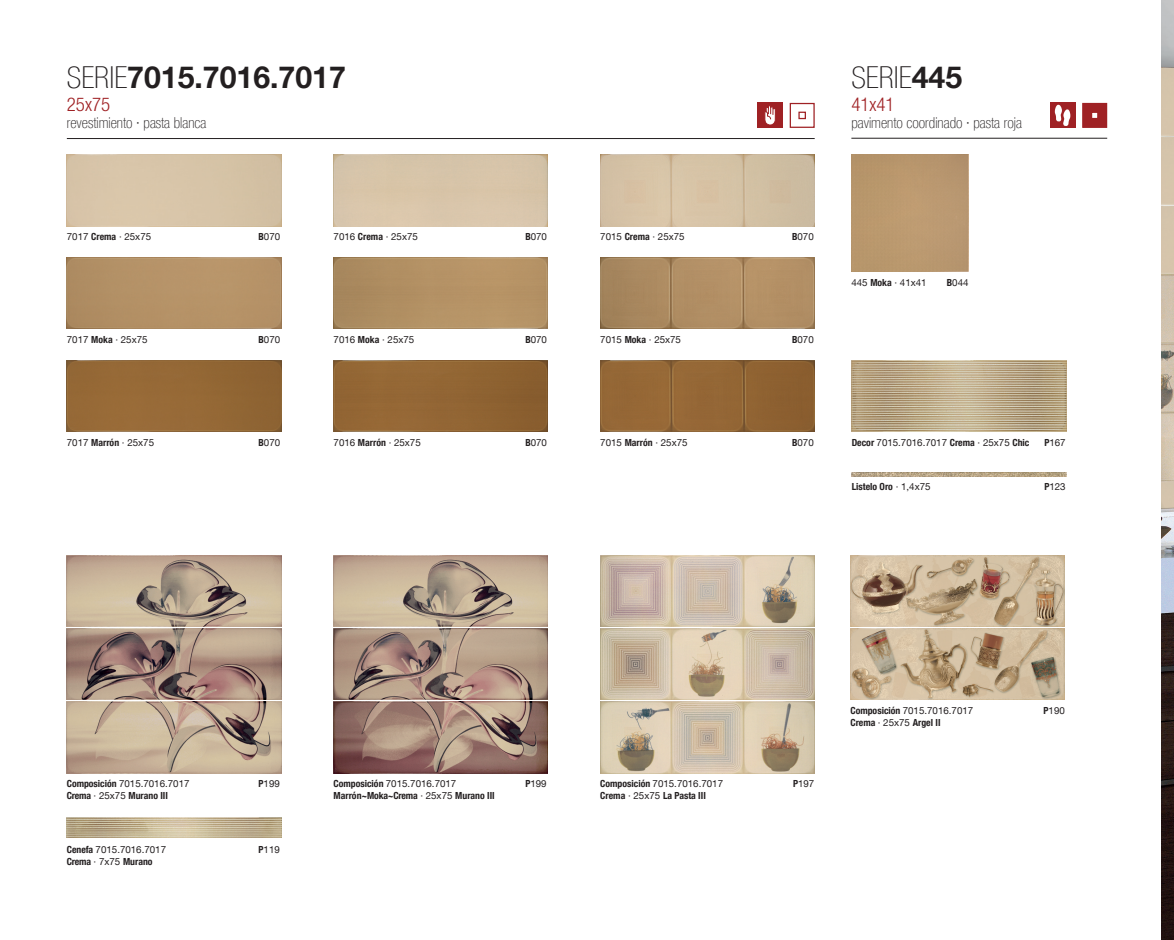
<style>
.page{position:relative;width:1174px;height:940px;background:#fff}
.page>*{position:absolute;margin:0;border:0;box-sizing:border-box;transform-origin:0 0}
.t1{font:700 30.3px "Helvetica Neue LT Com";color:#231f20}
.t2{font:100 condensed 30.3px "Helvetica Neue LT Com";color:#231f20}
.t3{font:300 condensed 18.9px "Helvetica Neue LT Com";color:#9f2124}
.t4{font:100 condensed 15.15px "Helvetica Neue LT Com";color:#231f20}
.t5{font:9.75px/11.7px "Helvetica Neue LT Com";color:#231f20}
.t6{font:700 condensed 9.75px/11.7px "Helvetica Neue LT Com";color:#231f20}
.s1{font-weight:100;font-stretch:condensed}
.s2{font-weight:700;font-stretch:normal}
.s3{font-weight:700;font-stretch:condensed}
.s4{font-weight:400;font-stretch:normal}
</style>
<div class="page">
<img style="left:67px;top:817px;width:214px;height:21px">
<hr style="left:67px;top:138px;width:747px;height:1px;background:#231f20">
<div style="left:851px;top:155px;width:117px;height:117px;background:#b9986e"></div>
<div style="left:757px;top:103px;width:25px;height:25px;background:#9f2124"></div>
<svg style="left:764px;top:105px;width:12px;height:20px"></svg>
<div style="left:789px;top:103px;width:25px;height:25px;border:1px solid #9f2124"></div>
<div style="left:798px;top:112px;width:8px;height:7px;border:1px solid #9f2124"></div>
<img style="left:67px;top:360px;width:214px;height:72px">
<img style="left:67px;top:257px;width:214px;height:72px">
<img style="left:600px;top:360px;width:214px;height:72px">
<img style="left:600px;top:155px;width:214px;height:71px">
<img style="left:600px;top:257px;width:214px;height:72px">
<img style="left:333px;top:360px;width:215px;height:72px">
<div style="left:333px;top:155px;width:215px;height:71px;background:#d8c5a9"></div>
<img style="left:333px;top:257px;width:215px;height:72px">
<hr style="left:851px;top:138px;width:256px;height:1px;background:#231f20">
<div style="left:1082px;top:103px;width:25px;height:25px;background:#9f2124;border:1px solid #9f2124"></div>
<div style="left:1091px;top:112px;width:7px;height:7px;background:#fff;border:1px solid #9f2124"></div>
<div style="left:1050px;top:103px;width:25px;height:25px;background:#9f2124"></div>
<svg style="left:1054px;top:105px;width:16px;height:21px"></svg>
<img style="left:1161px;top:0;width:13px;height:940px">
<img style="left:851px;top:360px;width:215px;height:72px">
<img style="left:600px;top:555px;width:214px;height:71px">
<img style="left:600px;top:628px;width:214px;height:145px">
<img style="left:333px;top:555px;width:215px;height:71px">
<img style="left:333px;top:628px;width:215px;height:145px">
<img style="left:67px;top:555px;width:214px;height:71px">
<img style="left:67px;top:628px;width:214px;height:145px">
<img style="left:851px;top:473px;width:215px;height:4px">
<img style="left:850px;top:628px;width:214px;height:72px">
<img style="left:850px;top:555px;width:215px;height:71px">
<h1 class="t1" style="left:67px;top:58px;width:280px"><span class="s1">SERIE</span>7015.7016.7017</h1>
<h2 class="t3" style="left:67px;top:93px;width:45px">25x75</h2>
<h3 class="t4" style="left:67px;top:114px;width:141px">revestimiento · pasta blanca</h3>
<h1 class="t2" style="left:851px;top:60px;width:112px">SERIE<span class="s2">445</span></h1>
<h2 class="t3" style="left:851px;top:93px;width:45px">41x41</h2>
<h3 class="t4" style="left:851px;top:114px;width:172px">pavimento coordinado · pasta roja</h3>
<p class="t5" style="left:67px;top:231px;width:86px">7017 <span class="s3">Crema</span> · 25x75</p>
<p class="t5" style="left:258px;top:231px;width:23px"><span class="s3">B</span>070</p>
<p class="t5" style="left:333px;top:231px;width:86px">7016 <span class="s3">Crema</span> · 25x75</p>
<p class="t5" style="left:525px;top:231px;width:23px"><span class="s3">B</span>070</p>
<p class="t5" style="left:600px;top:231px;width:86px">7015 <span class="s3">Crema</span> · 25x75</p>
<p class="t5" style="left:792px;top:231px;width:23px"><span class="s3">B</span>070</p>
<p class="t5" style="left:851px;top:276px;width:77px">445 <span class="s3">Moka</span> · 41x41</p>
<p class="t5" style="left:947px;top:276px;width:23px"><span class="s3">B</span>044</p>
<p class="t5" style="left:67px;top:333px;width:82px">7017 <span class="s3">Moka</span> · 25x75</p>
<p class="t5" style="left:258px;top:333px;width:23px"><span class="s3">B</span>070</p>
<p class="t5" style="left:333px;top:333px;width:82px">7016 <span class="s3">Moka</span> · 25x75</p>
<p class="t5" style="left:525px;top:333px;width:23px"><span class="s3">B</span>070</p>
<p class="t5" style="left:600px;top:333px;width:82px">7015 <span class="s3">Moka</span> · 25x75</p>
<p class="t5" style="left:792px;top:333px;width:23px"><span class="s3">B</span>070</p>
<p class="t5" style="left:67px;top:436px;width:89px">7017 <span class="s3">Marrón</span> · 25x75</p>
<p class="t5" style="left:258px;top:436px;width:23px"><span class="s3">B</span>070</p>
<p class="t5" style="left:333px;top:436px;width:89px">7016 <span class="s3">Marrón</span> · 25x75</p>
<p class="t5" style="left:525px;top:436px;width:23px"><span class="s3">B</span>070</p>
<p class="t5" style="left:600px;top:436px;width:89px">7015 <span class="s3">Marrón</span> · 25x75</p>
<p class="t5" style="left:792px;top:436px;width:23px"><span class="s3">B</span>070</p>
<p class="t5" style="left:851px;top:436px;width:179px"><span class="s3">Decor</span> 7015.7016.7017 <span class="s3">Crema</span> · 25x75 <span class="s3">Chic</span></p>
<p class="t6" style="left:851px;top:481px;width:80px">Listelo Oro <span class="s4">· 1,4x75</span></p>
<p class="t5" style="left:1044px;top:436px;width:23px"><span class="s3">P</span>167</p>
<p class="t5" style="left:1044px;top:480px;width:23px"><span class="s3">P</span>123</p>
<p class="t6" style="left:67px;top:778px;width:124px">Composición <span class="s4">7015.7016.7017<br></span>Crema <span class="s4">· 25x75</span> Murano III</p>
<p class="t5" style="left:67px;top:843px;width:101px"><span class="s3">Cenefa</span> 7015.7016.7017<br><span class="s3">Crema</span> · 7x75 <span class="s3">Murano</span></p>
<p class="t5" style="left:258px;top:777px;width:23px"><span class="s3">P</span>199</p>
<p class="t5" style="left:258px;top:843px;width:23px"><span class="s3">P</span>119</p>
<p class="t6" style="left:333px;top:778px;width:163px">Composición <span class="s4">7015.7016.7017<br></span>Marrón~Moka~Crema <span class="s4">· 25x75</span> Murano III</p>
<p class="t5" style="left:525px;top:777px;width:23px"><span class="s3">P</span>199</p>
<p class="t6" style="left:600px;top:778px;width:124px">Composición <span class="s4">7015.7016.7017<br></span>Crema <span class="s4">· 25x75</span> La Pasta III</p>
<p class="t5" style="left:793px;top:777px;width:23px"><span class="s3">P</span>197</p>
<p class="t6" style="left:850px;top:704px;width:124px">Composición <span class="s4">7015.7016.7017<br></span>Crema <span class="s4">· 25x75</span> Argel II</p>
<p class="t5" style="left:1043px;top:704px;width:23px"><span class="s3">P</span>190</p>
</div>
